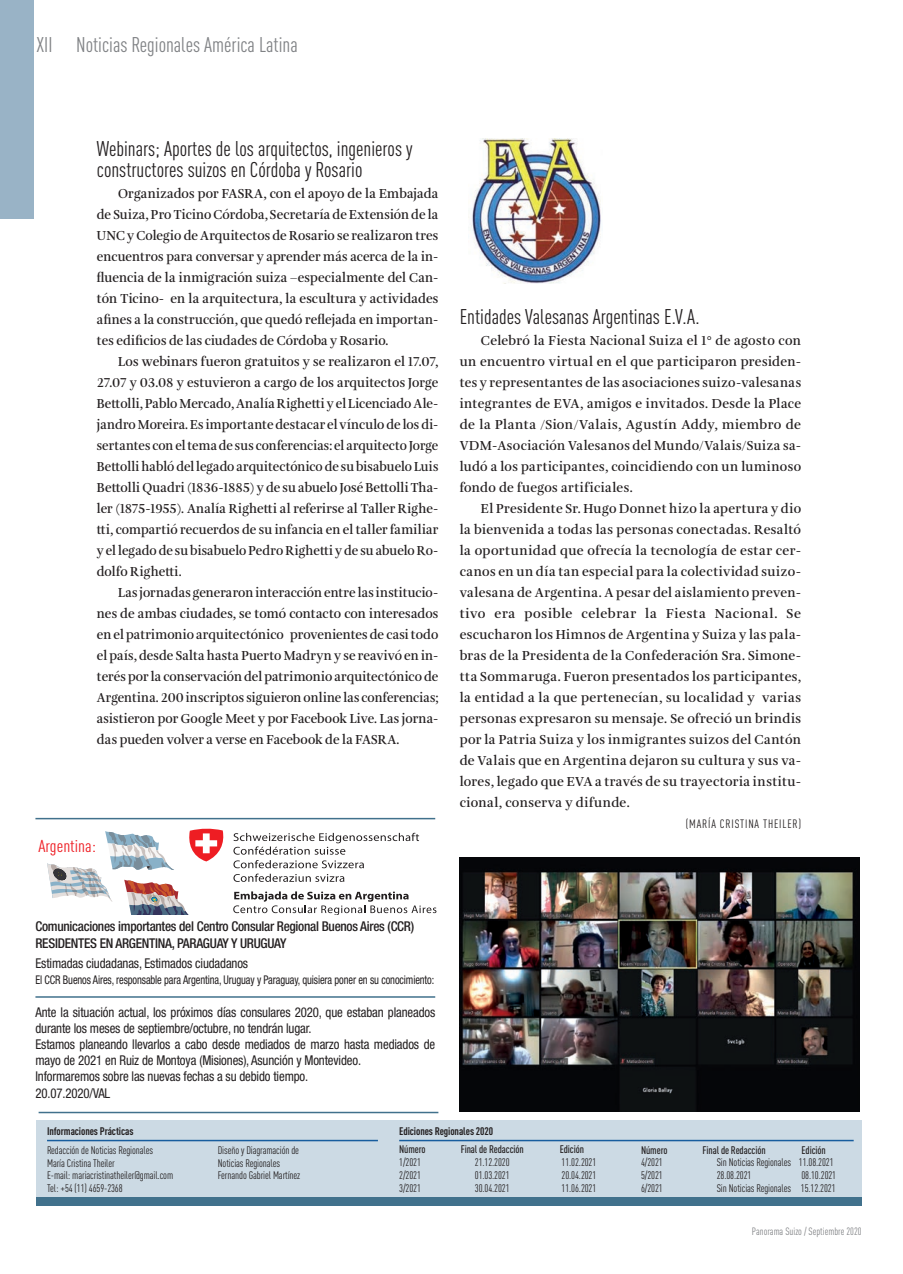
<style>
.page{position:relative;width:903px;height:1274px;background:#fff}
.page>*{position:absolute;margin:0;border:0;box-sizing:border-box;transform-origin:0 0}
.t1{font:condensed 21px/21px "DINOT";color:#231f20}
.t2{font:condensed 21px "DINOT";color:#808285}
.t3{font:condensed 17.1px "DINOT";color:#ee1d23;scale:1.1 1}
.t4{font:600 13.5px/21px "Amalia Pro";letter-spacing:.01em;color:#231f20;text-align:justify}
.t5{font:600 13.5px/21px "Amalia Pro";letter-spacing:.01em;color:#231f20;text-align:justify;scale:.96 1}
.t6{font:600 13.5px/21px "Amalia Pro";letter-spacing:.01em;color:#231f20;text-align:justify;scale:.94 1}
.t7{font:condensed 13.5px/16.2px "Helvetica Neue LT Std";letter-spacing:-.01em;color:#231f20;scale:.95 1}
.t8{font:500 condensed 13.5px/16.2px "Helvetica Neue LT Std";letter-spacing:-.02em;color:#231f20}
.t9{font:condensed 12px "Helvetica Neue LT Std";letter-spacing:-.01em;color:#231f20;scale:.87 1}
.t10{font:condensed 12px "DINOT";letter-spacing:.07em;color:#231f20}
.t11{font:condensed 10.8px/12.8px "DINOT";letter-spacing:-.01em;color:#231f20}
.t12{font:500 condensed 10.8px "DINOT";letter-spacing:-.01em;color:#231f20}
.t13{font:700 condensed 10.8px "DINOT";letter-spacing:-.01em;color:#231f20}
.t14{font:condensed 10.5px "DINOT";color:#808285}
</style>
<div class="page">
<div style="left:0;top:0;width:34px;height:219px;background:#99b3c6"></div>
<div style="left:36px;top:1120px;width:825px;height:84px;background:#ccdae4"></div>
<div style="left:36px;top:1197px;width:825px;height:9px;background:#41718c"></div>
<hr style="left:47px;top:1139px;width:331px;height:2px;background:#175d9e">
<hr style="left:399px;top:1139px;width:454px;height:2px;background:#175d9e">
<svg style="left:233px;top:832px;width:186px;height:22px"></svg>
<svg style="left:233px;top:860px;width:131px;height:22px"></svg>
<svg style="left:233px;top:891px;width:203px;height:23px"></svg>
<svg style="left:47px;top:828px;width:177px;height:86px"></svg>
<hr style="left:35px;top:818px;width:400px;height:1px;background:#41718c">
<hr style="left:35px;top:996px;width:400px;height:1px;background:#41718c">
<hr style="left:39px;top:1111px;width:399px;height:2px;background:#41718c">
<img style="left:468px;top:138px;width:133px;height:145px">
<img style="left:459px;top:857px;width:400px;height:254px">
<h1 class="t2" style="left:36px;top:32px;width:263px">XII Noticias Regionales América Latina</h1>
<h1 class="t1" style="left:97px;top:138px;width:317px">Webinars; Aportes de los arquitectos, ingenieros y constructores suizos en Córdoba y Rosario</h1>
<p class="t5" style="left:97px;top:183px;width:357px;text-indent:21px">Organizados por FASRA, con el apoyo de la Embajada de Suiza, Pro Ticino Córdoba, Secretaría de Extensión de la UNC y Colegio de Arquitectos de Rosario se realizaron tres encuentros para conversar y aprender más acerca de la in&shy;fluencia de la inmigración suiza –especialmente del Can&shy;tón Ticino- en la arquitectura, la escultura y actividades afines a la construcción, que quedó reflejada en importan&shy;tes edificios de las ciudades de Córdoba y Rosario.</p>
<p class="t5" style="left:97px;top:351px;width:357px;text-indent:21px">Los webinars fueron gratuitos y se realizaron el 17.07, 27.07 y 03.08 y estuvieron a cargo de los arquitectos Jorge Bettolli, Pablo Mercado, Analía Righetti y el Licenciado Ale&shy;jandro Moreira. Es importante destacar el vínculo de los di&shy;sertantes con el tema de sus conferencias: el arquitecto Jorge Bettolli habló del legado arquitectónico de su bisabuelo Luis Bettolli Quadri (1836-1885) y de su abuelo José Bettolli Tha&shy;ler (1875-1955). Analía Righetti al referirse al Taller Righe&shy;tti, compartió recuerdos de su infancia en el taller familiar y el legado de su bisabuelo Pedro Righetti y de su abuelo Ro&shy;dolfo Righetti.</p>
<p class="t6" style="left:97px;top:582px;width:365px;text-indent:21px">Las jornadas generaron interacción entre las institucio&shy;nes de ambas ciudades, se tomó contacto con interesados en el patrimonio arquitectónico provenientes de casi todo el país, desde Salta hasta Puerto Madryn y se reavivó en in&shy;terés por la conservación del patrimonio arquitectónico de Argentina. 200 inscriptos siguieron online las conferencias; asistieron por Google Meet y por Facebook Live. Las jorna&shy;das pueden volver a verse en Facebook de la FASRA.</p>
<p class="t3" style="left:38px;top:836px;width:54px">Argentina:</p>
<h1 class="t1" style="left:459px;top:306px;width:241px">Entidades Valesanas Argentinas E.V.A.</h1>
<p class="t4" style="left:459px;top:330px;width:343px;text-indent:21px">Celebró la Fiesta Nacional Suiza el 1° de agosto con un encuentro virtual en el que participaron presiden&shy;tes y representantes de las asociaciones suizo-valesanas integrantes de EVA, amigos e invitados. Desde la Place de la Planta /Sion/Valais, Agustín Addy, miembro de VDM-Asociación Valesanos del Mundo/Valais/Suiza sa&shy;ludó a los participantes, coincidiendo con un luminoso fondo de fuegos artificiales.</p>
<p class="t4" style="left:459px;top:498px;width:343px;text-indent:21px">El Presidente Sr. Hugo Donnet hizo la apertura y dio la bienvenida a todas las personas conectadas. Resaltó la oportunidad que ofrecía la tecnología de estar cer&shy;canos en un día tan especial para la colectividad suizo&shy;valesana de Argentina. A pesar del aislamiento preven&shy;tivo era posible celebrar la Fiesta Nacional. Se escucharon los Himnos de Argentina y Suiza y las pala&shy;bras de la Presidenta de la Confederación Sra. Simone&shy;tta Sommaruga. Fueron presentados los participantes, la entidad a la que pertenecían, su localidad y varias personas expresaron su mensaje. Se ofreció un brindis por la Patria Suiza y los inmigrantes suizos del Cantón de Valais que en Argentina dejaron su cultura y sus va&shy;lores, legado que EVA a través de su trayectoria institu&shy;cional, conserva y difunde.</p>
<p class="t10" style="left:685px;top:817px;width:117px">(MARÍA CRISTINA THEILER)</p>
<p class="t8" style="left:35px;top:918px;width:380px">Comunicaciones importantes del Centro Consular Regional Buenos Aires (CCR)<br>RESIDENTES EN ARGENTINA, PARAGUAY Y URUGUAY</p>
<p class="t7" style="left:35px;top:955px;width:225px">Estimadas ciudadanas, Estimados ciudadanos</p>
<p class="t9" style="left:35px;top:973px;width:460px">El CCR Buenos Aires, responsable para Argentina, Uruguay y Paraguay, quisiera poner en su conocimiento:</p>
<p class="t7" style="left:35px;top:1003px;width:422px">Ante la situación actual, los próximos días consulares 2020, que estaban planeados durante los meses de septiembre/octubre, no tendrán lugar.<br>Estamos planeando llevarlos a cabo desde mediados de marzo hasta mediados de mayo de 2021 en Ruiz de Montoya (Misiones), Asunción y Montevideo.<br>Informaremos sobre las nuevas fechas a su debido tiempo.<br>20.07.2020/VAL</p>
<p class="t13" style="left:47px;top:1124px;width:88px">Informaciones Prácticas</p>
<p class="t11" style="left:47px;top:1143px;width:128px">Redacción de Noticias Regionales<br>María Cristina Theiler<br>E-mail: mariacristinatheiler@gmail.com<br>Tel: +54 (11) 4659-2368</p>
<p class="t11" style="left:218px;top:1143px;width:84px">Diseño y Diagramación de<br>Noticias Regionales<br>Fernando Gabriel Martínez</p>
<p class="t13" style="left:399px;top:1124px;width:95px">Ediciones Regionales 2020</p>
<p class="t12" style="left:399px;top:1143px;width:28px">Número</p>
<p class="t12" style="left:461px;top:1143px;width:65px">Final de Redacción</p>
<p class="t12" style="left:560px;top:1143px;width:26px">Edición</p>
<p class="t11" style="left:399px;top:1155px;width:23px">1/2021</p>
<p class="t11" style="left:475px;top:1155px;width:36px">21.12.2020</p>
<p class="t11" style="left:561px;top:1155px;width:36px">11.02.2021</p>
<p class="t11" style="left:399px;top:1168px;width:23px">2/2021</p>
<p class="t11" style="left:475px;top:1168px;width:36px">01.03.2021</p>
<p class="t11" style="left:561px;top:1168px;width:36px">20.04.2021</p>
<p class="t11" style="left:399px;top:1181px;width:23px">3/2021</p>
<p class="t11" style="left:475px;top:1181px;width:36px">30.04.2021</p>
<p class="t11" style="left:561px;top:1181px;width:36px">11.06.2021</p>
<p class="t12" style="left:641px;top:1143px;width:28px">Número</p>
<p class="t12" style="left:702px;top:1143px;width:65px">Final de Redacción</p>
<p class="t12" style="left:801px;top:1143px;width:26px">Edición</p>
<p class="t11" style="left:641px;top:1156px;width:23px">4/2021</p>
<p class="t11" style="left:716px;top:1156px;width:118px">Sin Noticias Regionales 11.08.2021</p>
<p class="t11" style="left:641px;top:1169px;width:23px">5/2021</p>
<p class="t11" style="left:716px;top:1169px;width:36px">28.08.2021</p>
<p class="t11" style="left:801px;top:1169px;width:36px">08.10.2021</p>
<p class="t11" style="left:641px;top:1181px;width:23px">6/2021</p>
<p class="t11" style="left:716px;top:1181px;width:120px">Sin Noticias Regionales 15.12.2021</p>
<p class="t14" style="left:752px;top:1225px;width:111px">Panorama Suizo / Septiembre 2020</p>
</div>
